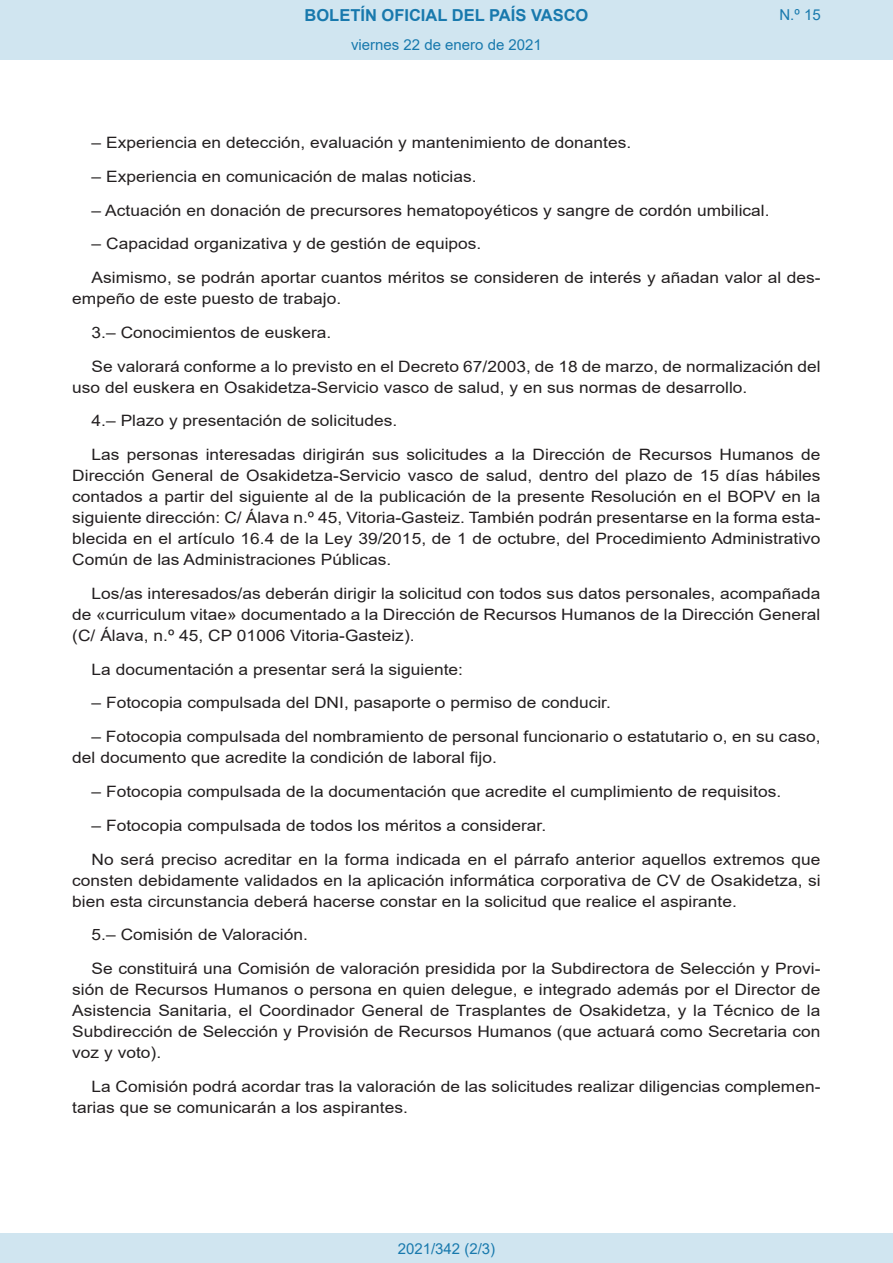
<style>
.page{position:relative;width:893px;height:1263px;background:#fff}
.page>*{position:absolute;margin:0;border:0;box-sizing:border-box;transform-origin:0 0}
.t1{font:700 16.5px "Arial";color:#1879ad}
.BOPVDetalle{font:15.6px/21px "Arial";color:#231f20;scale:1.11 1}
.Paginacion_Centro{font:15px "Arial";color:#1879ad}
</style>
<div class="page">
<div style="left:0;top:0;width:893px;height:60px;background:#d0e5f0"></div>
<div style="left:0;top:1233px;width:893px;height:30px;background:#d0e5f0"></div>
<p class="t1" style="left:305px;top:3px;width:285px">BOLETÍN OFICIAL DEL PAÍS VASCO</p>
<p class="Paginacion_Centro" style="left:351px;top:35px;width:192px">viernes 22 de enero de 2021</p>
<p class="Paginacion_Centro" style="left:779px;top:5px;width:43px">N.º 15</p>
<p class="BOPVDetalle" style="left:92px;top:132px;width:488px">– Experiencia en detección, evaluación y mantenimiento de donantes.</p>
<p class="BOPVDetalle" style="left:92px;top:166px;width:348px">– Experiencia en comunicación de malas noticias.</p>
<p class="BOPVDetalle" style="left:92px;top:200px;width:612px">– Actuación en donación de precursores hematopoyéticos y sangre de cordón umbilical.</p>
<p class="BOPVDetalle" style="left:92px;top:233px;width:353px">– Capacidad organizativa y de gestión de equipos.</p>
<p class="BOPVDetalle" style="left:72px;top:267px;width:676px;text-indent:19px">Asimismo, se podrán aportar cuantos méritos se consideren de interés y añadan valor al des&shy;empeño de este puesto de trabajo.</p>
<p class="BOPVDetalle" style="left:92px;top:322px;width:218px">3.– Conocimientos de euskera.</p>
<p class="BOPVDetalle" style="left:72px;top:356px;width:676px;text-indent:19px">Se valorará conforme a lo previsto en el Decreto 67/2003, de 18 de marzo, de normalización del uso del euskera en Osakidetza-Servicio vasco de salud, y en sus normas de desarrollo.</p>
<p class="BOPVDetalle" style="left:92px;top:410px;width:277px">4.– Plazo y presentación de solicitudes.</p>
<p class="BOPVDetalle" style="left:72px;top:444px;width:676px;text-align:justify;text-indent:19px">Las personas interesadas dirigirán sus solicitudes a la Dirección de Recursos Humanos de Dirección General de Osakidetza-Servicio vasco de salud, dentro del plazo de 15 días hábiles contados a partir del siguiente al de la publicación de la presente Resolución en el BOPV en la siguiente dirección: C/ Álava n.º 45, Vitoria-Gasteiz. También podrán presentarse en la forma esta&shy;blecida en el artículo 16.4 de la Ley 39/2015, de 1 de octubre, del Procedimiento Administrativo Común de las Administraciones Públicas.</p>
<p class="BOPVDetalle" style="left:72px;top:583px;width:676px;text-align:justify;text-indent:19px">Los/as interesados/as deberán dirigir la solicitud con todos sus datos personales, acompañada de «curriculum vitae» documentado a la Dirección de Recursos Humanos de la Dirección General (C/ Álava, n.º 45, CP 01006 Vitoria-Gasteiz).</p>
<p class="BOPVDetalle" style="left:92px;top:659px;width:336px">La documentación a presentar será la siguiente:</p>
<p class="BOPVDetalle" style="left:92px;top:692px;width:469px">– Fotocopia compulsada del DNI, pasaporte o permiso de conducir.</p>
<p class="BOPVDetalle" style="left:72px;top:726px;width:676px;text-indent:19px">– Fotocopia compulsada del nombramiento de personal funcionario o estatutario o, en su caso, del documento que acredite la condición de laboral fijo.</p>
<p class="BOPVDetalle" style="left:92px;top:781px;width:623px">– Fotocopia compulsada de la documentación que acredite el cumplimiento de requisitos.</p>
<p class="BOPVDetalle" style="left:92px;top:815px;width:411px">– Fotocopia compulsada de todos los méritos a considerar.</p>
<p class="BOPVDetalle" style="left:72px;top:848px;width:676px;text-align:justify;text-indent:19px">No será preciso acreditar en la forma indicada en el párrafo anterior aquellos extremos que consten debidamente validados en la aplicación informática corporativa de CV de Osakidetza, si bien esta circunstancia deberá hacerse constar en la solicitud que realice el aspirante.</p>
<p class="BOPVDetalle" style="left:92px;top:924px;width:196px">5.– Comisión de Valoración.</p>
<p class="BOPVDetalle" style="left:72px;top:958px;width:676px;text-align:justify;text-indent:19px">Se constituirá una Comisión de valoración presidida por la Subdirectora de Selección y Provi&shy;sión de Recursos Humanos o persona en quien delegue, e integrado además por el Director de Asistencia Sanitaria, el Coordinador General de Trasplantes de Osakidetza, y la Técnico de la Subdirección de Selección y Provisión de Recursos Humanos (que actuará como Secretaria con voz y voto).</p>
<p class="BOPVDetalle" style="left:72px;top:1076px;width:676px;text-indent:19px">La Comisión podrá acordar tras la valoración de las solicitudes realizar diligencias complemen&shy;tarias que se comunicarán a los aspirantes.</p>
<p class="Paginacion_Centro" style="left:398px;top:1238px;width:99px">2021/342 (2/3)</p>
</div>
